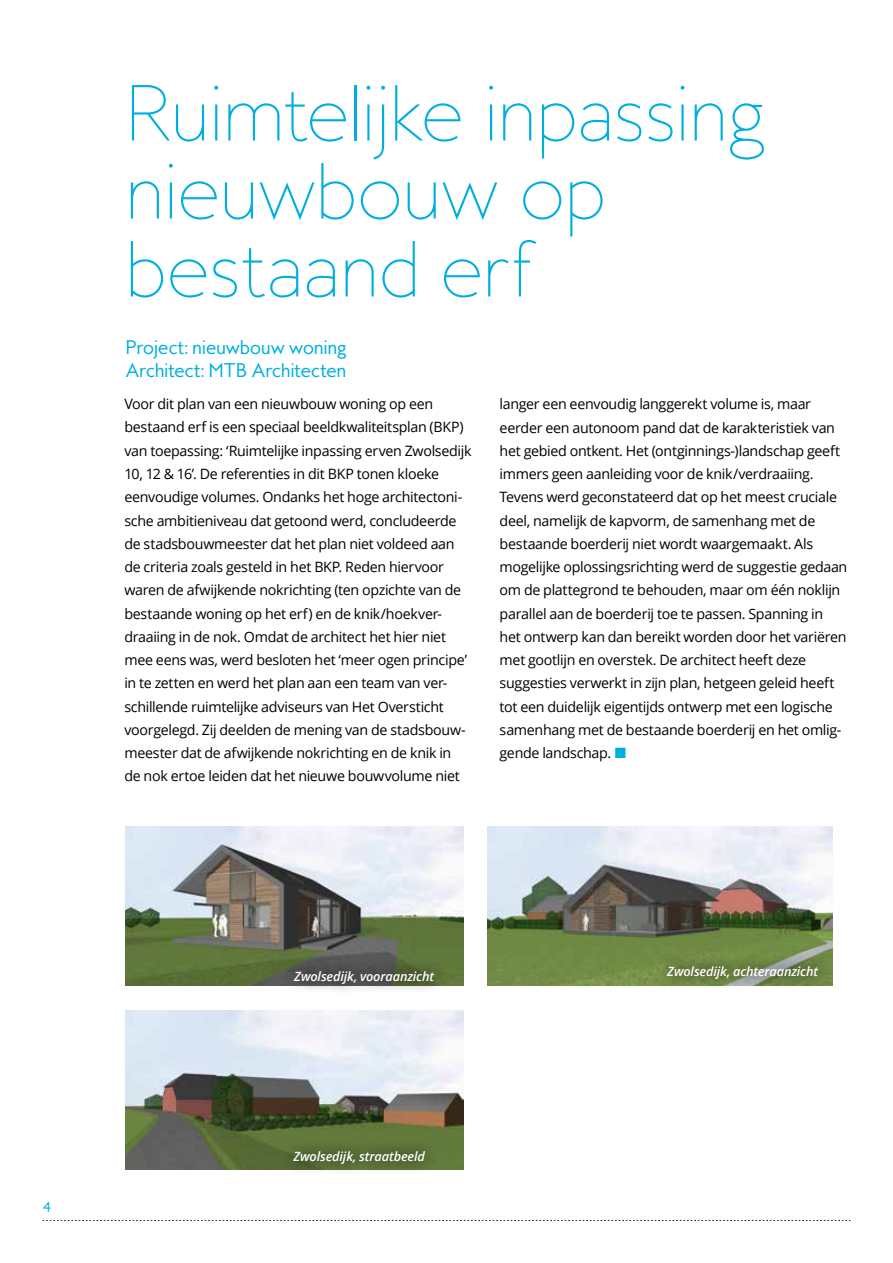
<style>
.page{position:relative;width:893px;height:1263px;background:#fff}
.page>*{position:absolute;margin:0;border:0;box-sizing:border-box;transform-origin:0 0}
.t1{font:100 72px/78px "MB Empire";letter-spacing:-.01em;color:#00afde}
.t2{font:18px/23.2px "MB Empire";letter-spacing:-.03em;color:#00afde}
.t3{font:14.25px/23.2px "Open Sans";letter-spacing:-.02em;color:#000}
.t4{font:13.5px "MB Empire";color:#00afde}
.t5{font:italic 600 12.75px "Open Sans";letter-spacing:-.01em;color:#fff}
</style>
<div class="page">
<svg style="left:43px;top:1220px;width:807px;height:1px"></svg>
<img style="left:125px;top:826px;width:338px;height:159px">
<div style="left:282px;top:957px;width:165px;height:39px;background:#000;opacity:.9"></div>
<img style="left:125px;top:1011px;width:338px;height:158px">
<img style="left:488px;top:826px;width:344px;height:159px">
<div style="left:655px;top:953px;width:176px;height:38px;background:#000;opacity:.9"></div>
<div style="left:281px;top:1138px;width:158px;height:38px;background:#000;opacity:.9"></div>
<h1 class="t1" style="left:125px;top:74px;width:643px">Ruimtelijke inpassing nieuwbouw op bestaand erf</h1>
<p class="t2" style="left:125px;top:336px;width:223px">Project: nieuwbouw woning<br>Architect: MTB Architecten</p>
<p class="t3" style="left:124px;top:392px;width:349px">Voor dit plan van een nieuwbouw woning op een bestaand erf is een speciaal beeldkwaliteitsplan (BKP) van toepassing: ‘Ruimtelijke inpassing erven Zwolsedijk 10, 12 &amp; 16’. De referenties in dit BKP tonen kloeke eenvoudige volumes. Ondanks het hoge architectoni&shy;sche ambitieniveau dat getoond werd, concludeerde de stadsbouwmeester dat het plan niet voldeed aan de criteria zoals gesteld in het BKP. Reden hiervoor waren de afwijkende nokrichting (ten opzichte van de bestaande woning op het erf) en de knik/hoekver&shy;draaiing in de nok. Omdat de architect het hier niet mee eens was, werd besloten het ‘meer ogen principe’ in te zetten en werd het plan aan een team van ver&shy;schillende ruimtelijke adviseurs van Het Oversticht voorgelegd. Zij deelden de mening van de stadsbouw&shy;meester dat de afwijkende nokrichting en de knik in<br>de nok ertoe leiden dat het nieuwe bouwvolume niet</p>
<p class="t3" style="left:500px;top:392px;width:349px">langer een eenvoudig langgerekt volume is, maar eerder een autonoom pand dat de karakteristiek van het gebied ontkent. Het (ontginnings-)landschap geeft immers geen aanleiding voor de knik/verdraaiing.<br>Tevens werd geconstateerd dat op het meest cruciale deel, namelijk de kapvorm, de samenhang met de bestaande boerderij niet wordt waargemaakt. Als mogelijke oplossingsrichting werd de suggestie gedaan om de plattegrond te behouden, maar om één noklijn parallel aan de boerderij toe te passen. Spanning in het ontwerp kan dan bereikt worden door het variëren met gootlijn en overstek. De architect heeft deze suggesties verwerkt in zijn plan, hetgeen geleid heeft tot een duidelijk eigentijds ontwerp met een logische samenhang met de bestaande boerderij en het omlig&shy;gende landschap.</p>
<p class="t4" style="left:43px;top:1198px;width:10px">4</p>
<p class="t5" style="left:294px;top:967px;width:141px">Zwolsedijk, vooraanzicht</p>
<p class="t5" style="left:667px;top:963px;width:152px">Zwolsedijk, achteraanzicht</p>
<p class="t5" style="left:293px;top:1148px;width:133px">Zwolsedijk, straatbeeld</p>
</div>
